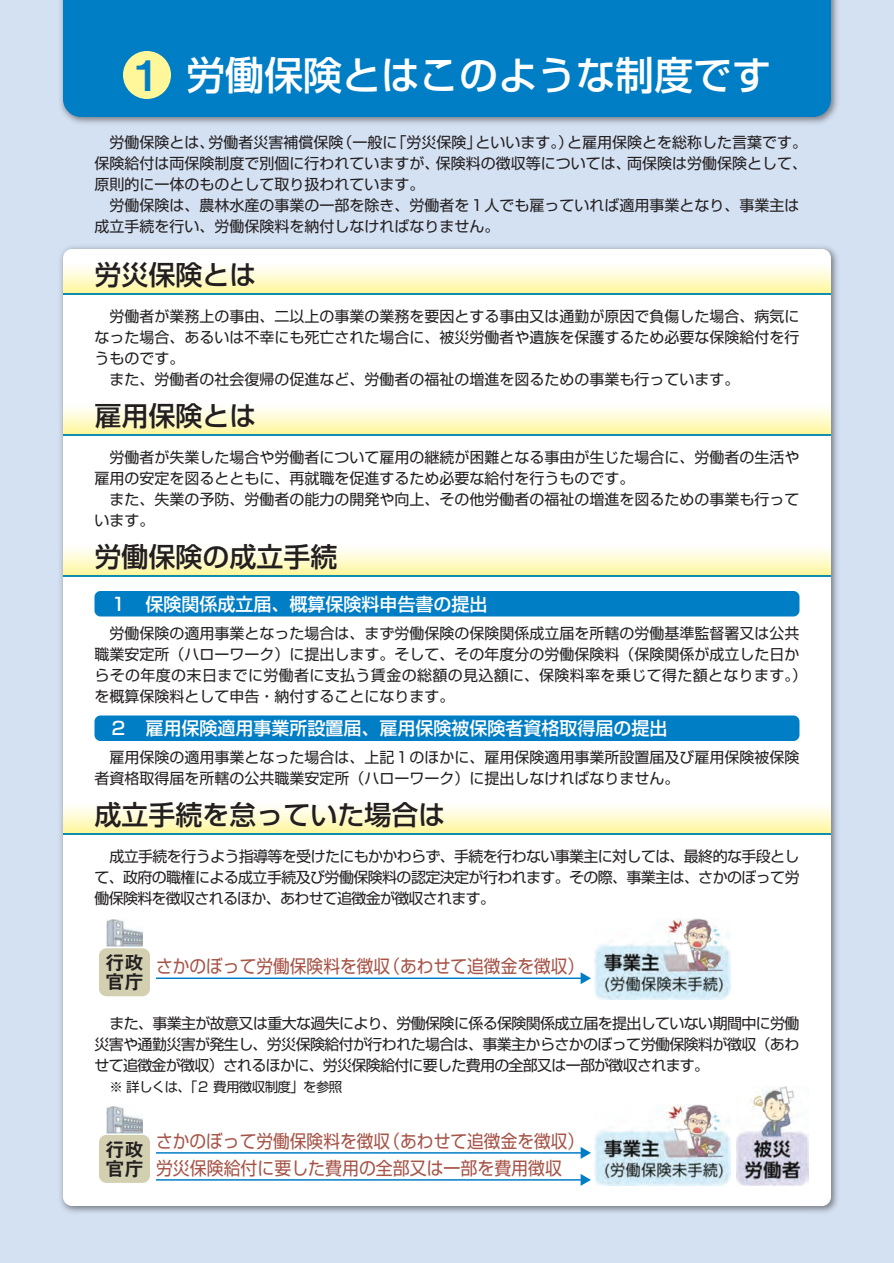
<style>
.page{position:relative;width:894px;height:1263px;background:#d4e1f2}
.page>*{position:absolute;margin:0;border:0;box-sizing:border-box;transform-origin:0 0}
.t1{font:500 39px "Shin Go Pro";color:#fff}
.t2{font:500 27px "Shin Go Pro";color:#231f20}
.t3{font:19.5px/19.5px "Midashi Go Pro MB31";color:#231f20}
.t4{font:18px/27px "Shin Go Pro";color:#a65448;scale:.93 1}
.t5{font:500 18px "Shin Go Pro";color:#fff}
.t6{font:15px/21px "Shin Go Pro";color:#231f20}
.t7{font:13.5px "Shin Go Pro";letter-spacing:-.05em;color:#231f20}
.s1{font-family:"Midashi Go Pro MB31";font-weight:400;font-size:42px;color:#007ec5}
.s2{font-family:"Midashi Go Pro MB31";font-size:19.5px;color:#231f20}
</style>
<div class="page">
<img style="left:60px;top:0;width:778px;height:124px">
<div style="left:63px;top:0;width:768px;height:117px;background:#007ec5"></div>
<img style="left:60px;top:246px;width:778px;height:967px">
<div style="left:63px;top:249px;width:768px;height:957px;background:#fff;border-radius:9px"></div>
<div style="left:123px;top:51px;width:48px;height:48px;background:#fff79a;border-radius:50%"></div>
<svg style="left:63px;top:267px;width:768px;height:26px;background:#fffac9"></svg>
<hr style="left:63px;top:293px;width:768px;height:2px;background:#007ec5">
<svg style="left:63px;top:408px;width:768px;height:26px;background:#fffac9"></svg>
<hr style="left:63px;top:434px;width:768px;height:2px;background:#007ec5">
<svg style="left:63px;top:807px;width:768px;height:26px;background:#fffac9"></svg>
<hr style="left:63px;top:833px;width:768px;height:2px;background:#007ec5">
<svg style="left:63px;top:549px;width:768px;height:26px;background:#fffac9"></svg>
<hr style="left:63px;top:575px;width:768px;height:2px;background:#007ec5">
<div style="left:94px;top:591px;width:706px;height:25px;background:#007ec5;border-radius:6px"></div>
<div style="left:94px;top:716px;width:706px;height:25px;background:#007ec5;border-radius:6px"></div>
<div style="left:99px;top:948px;width:51px;height:48px;background:#d3d0b2;border-radius:8px"></div>
<hr style="left:156px;top:978px;width:426px;height:1px;background:#007ec5">
<svg style="left:581px;top:972px;width:10px;height:12px"></svg>
<div style="left:99px;top:1135px;width:51px;height:48px;background:#d3d0b2;border-radius:8px"></div>
<hr style="left:156px;top:1152px;width:426px;height:2px;background:#007ec5">
<svg style="left:581px;top:1147px;width:10px;height:12px"></svg>
<hr style="left:156px;top:1179px;width:426px;height:2px;background:#007ec5">
<svg style="left:581px;top:1174px;width:10px;height:12px"></svg>
<img style="left:107px;top:1107px;width:35px;height:26px">
<img style="left:107px;top:920px;width:35px;height:27px">
<img style="left:595px;top:1105px;width:136px;height:81px">
<img style="left:595px;top:918px;width:136px;height:81px">
<img style="left:737px;top:1086px;width:71px;height:100px">
<h1 class="t1" style="left:135px;top:43px;width:637px"><span class="s1">1</span> 労働保険とはこのような制度です</h1>
<p class="t6" style="left:94px;top:130px;width:714px;text-align:justify;text-indent:15px">労働保険とは、労働者災害補償保険（一般に「労災保険」といいます。）と雇用保険とを総称した言葉です。保険給付は両保険制度で別個に行われていますが、保険料の徴収等については、両保険は労働保険として、原則的に一体のものとして取り扱われています。</p>
<p class="t6" style="left:94px;top:193px;width:706px;text-indent:15px">労働保険は、農林水産の事業の一部を除き、労働者を１人でも雇っていれば適用事業となり、事業主は成立手続を行い、労働保険料を納付しなければなりません。</p>
<h2 class="t2" style="left:94px;top:252px;width:163px">労災保険とは</h2>
<p class="t6" style="left:110px;top:304px;width:691px">労働者が業務上の事由、二以上の事業の業務を要因とする事由又は通勤が原因で負傷した場合、病気に</p>
<p class="t6" style="left:94px;top:325px;width:706px">なった場合、あるいは不幸にも死亡された場合に、被災労働者や遺族を保護するため必要な保険給付を行</p>
<p class="t6" style="left:94px;top:346px;width:91px">うものです。</p>
<p class="t6" style="left:110px;top:367px;width:631px">また、労働者の社会復帰の促進など、労働者の福祉の増進を図るための事業も行っています。</p>
<h2 class="t2" style="left:94px;top:393px;width:163px">雇用保険とは</h2>
<p class="t6" style="left:94px;top:445px;width:706px;text-indent:15px">労働者が失業した場合や労働者について雇用の継続が困難となる事由が生じた場合に、労働者の生活や雇用の安定を図るとともに、再就職を促進するため必要な給付を行うものです。</p>
<p class="t6" style="left:94px;top:487px;width:706px;text-indent:15px">また、失業の予防、労働者の能力の開発や向上、その他労働者の福祉の増進を図るための事業も行っています。</p>
<h2 class="t2" style="left:94px;top:534px;width:244px">労働保険の成立手続</h2>
<p class="t5" style="left:110px;top:589px;width:379px">１　保険関係成立届、概算保険料申告書の提出</p>
<p class="t6" style="left:94px;top:621px;width:714px;text-indent:15px">労働保険の適用事業となった場合は、まず労働保険の保険関係成立届を所轄の労働基準監督署又は公共職業安定所（ハローワーク）に提出します。そして、その年度分の労働保険料（保険関係が成立した日からその年度の末日までに労働者に支払う賃金の総額の見込額に、保険料率を乗じて得た額となります。）を概算保険料として申告・納付することになります。</p>
<p class="t5" style="left:110px;top:713px;width:559px">２　雇用保険適用事業所設置届、雇用保険被保険者資格取得届の提出</p>
<p class="t6" style="left:94px;top:745px;width:706px;text-indent:15px">雇用保険の適用事業となった場合は、上記１のほかに、雇用保険適用事業所設置届及び雇用保険被保険者資格取得届を所轄の公共職業安定所（ハローワーク）に提出しなければなりません。</p>
<h2 class="t2" style="left:94px;top:792px;width:352px">成立手続を怠っていた場合は</h2>
<p class="t6" style="left:94px;top:844px;width:707px;text-align:justify;text-indent:15px">成立手続を行うよう指導等を受けたにもかかわらず、手続を行わない事業主に対しては、最終的な手段として、政府の職権による成立手続及び労働保険料の認定決定が行われます。その際、事業主は、さかのぼって労働保険料を徴収されるほか、あわせて追徴金が徴収されます。</p>
<h3 class="t3" style="left:105px;top:950px;width:40px">行政官庁</h3>
<p class="t4" style="left:156px;top:951px;width:462px">さかのぼって労働保険料を徴収（あわせて追徴金を徴収）</p>
<p class="t6" style="left:94px;top:1011px;width:707px;text-align:justify;text-indent:15px">また、事業主が故意又は重大な過失により、労働保険に係る保険関係成立届を提出していない期間中に労働災害や通勤災害が発生し、労災保険給付が行われた場合は、事業主からさかのぼって労働保険料が徴収（あわせて追徴金が徴収）されるほかに、労災保険給付に要した費用の全部又は一部が徴収されます。</p>
<p class="t7" style="left:110px;top:1075px;width:234px">※ 詳しくは、「２ 費用徴収制度」を参照</p>
<p class="t4" style="left:105px;top:1125px;width:517px;text-indent:51px">さかのぼって労働保険料を徴収（あわせて追徴金を徴収）<span class="s2">官庁</span> 労災保険給付に要した費用の全部又は一部を費用徴収</p>
<h3 class="t3" style="left:105px;top:1137px;width:40px">行政</h3>
</div>
